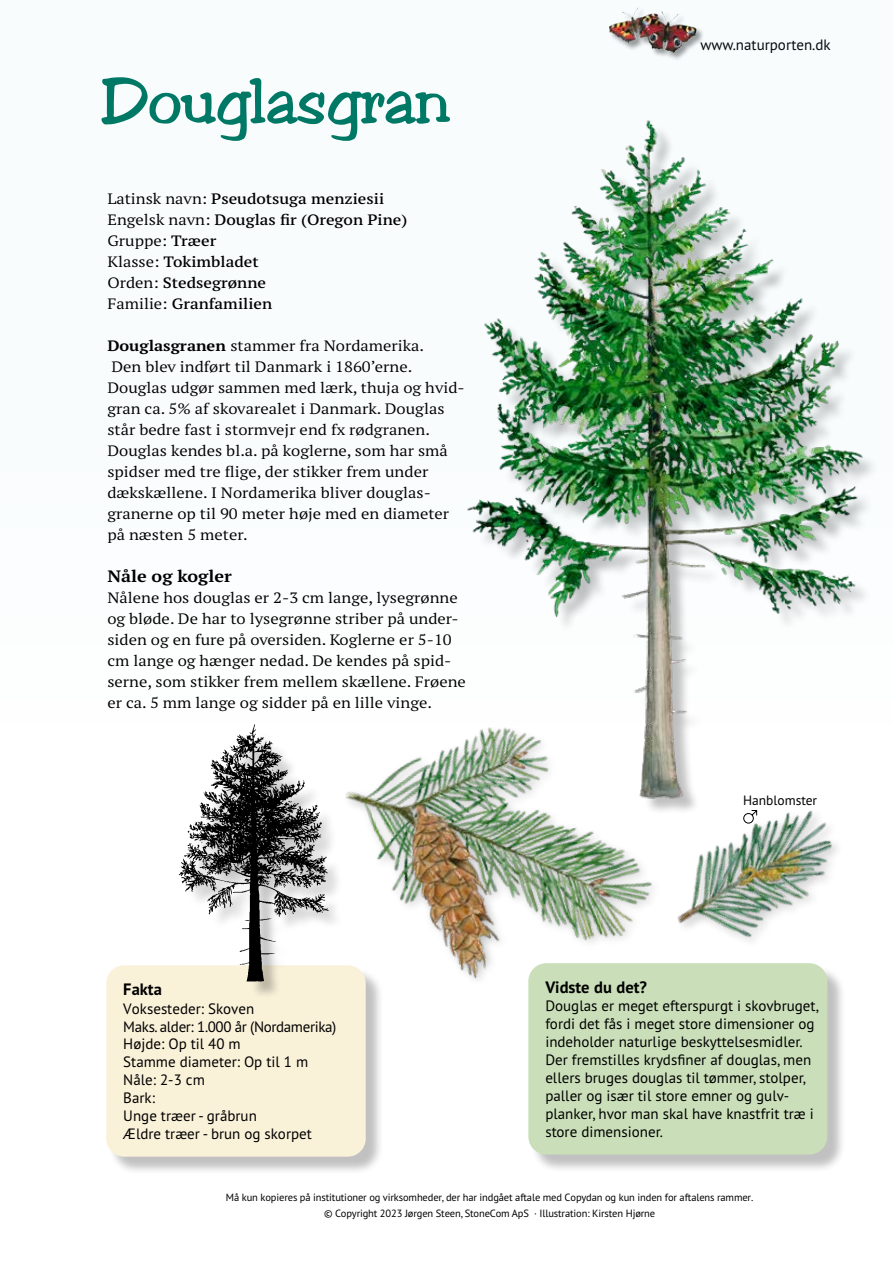
<style>
.page{position:relative;width:893px;height:1263px;background:#fafdfe}
.page>*{position:absolute;margin:0;border:0;box-sizing:border-box;transform-origin:0 0}
.t1{font:60px "Toledo";color:#007866}
.t2{font:700 16.5px "PT Sans Pro";color:#000}
.t3{font:700 expanded 16.5px "PT Serif Pro";color:#000}
.t4{font:expanded 15px/21px "PT Serif Pro";color:#000}
.t5{font:15px/17.9px "PT Sans Pro";color:#000}
.t6{font:600 expanded 15px/21px "PT Serif Pro";color:#000}
.t7{font:13.5px "PT Sans Pro";color:#000}
.t8{font:10.5px/15.5px "PT Sans Pro";letter-spacing:-.015em;color:#000;text-align:center}
.s1{font-weight:400}
.s2{font-weight:700}
</style>
<div class="page">
<div style="left:109px;top:967px;width:275px;height:208px;background:#000;opacity:.25"></div>
<div style="left:106px;top:965px;width:260px;height:192px;background:#faf1d9;border-radius:18px"></div>
<div style="left:531px;top:965px;width:315px;height:208px;background:#000;opacity:.25"></div>
<div style="left:528px;top:963px;width:299px;height:191px;background:#cadfb9;border-radius:18px"></div>
<img style="left:467px;top:120px;width:399px;height:652px">
<div style="left:183px;top:728px;width:163px;height:271px;background:#000;opacity:.25"></div>
<img style="left:177px;top:724px;width:154px;height:259px">
<img style="left:337px;top:691px;width:331px;height:312px">
<img style="left:649px;top:772px;width:197px;height:204px">
<svg style="left:743px;top:810px;width:14px;height:13px"></svg>
<h1 class="t1" style="left:102px;top:64px;width:351px">Douglasgran</h1>
<p class="t6" style="left:107px;top:187px;width:301px"><span class="s1">Latinsk navn:</span> Pseudotsuga menziesii<br><span class="s1">Engelsk navn:</span> Douglas fir (Oregon Pine)<br><span class="s1">Gruppe:</span> Træer<br><span class="s1">Klasse:</span> Tokimbladet<br><span class="s1">Orden:</span> Stedsegrønne<br><span class="s1">Familie:</span> Granfamilien</p>
<p class="t4" style="left:107px;top:334px;width:359px"><span class="s2">Douglasgranen</span> stammer fra Nordamerika.<br>Den blev indført til Danmark i 1860’erne.<br>Douglas udgør sammen med lærk, thuja og hvid&shy;gran ca. 5% af skovarealet i Danmark. Douglas står bedre fast i stormvejr end fx rødgranen.<br>Douglas kendes bl.a. på koglerne, som har små spidser med tre flige, der stikker frem under dækskællene. I Nordamerika bliver douglas&shy;granerne op til 90 meter høje med en diameter på næsten 5 meter.</p>
<p class="t3" style="left:107px;top:565px;width:126px">Nåle og kogler</p>
<p class="t4" style="left:107px;top:586px;width:360px">Nålene hos douglas er 2-3 cm lange, lysegrønne og bløde. De har to lysegrønne striber på under&shy;siden og en fure på oversiden. Koglerne er 5-10 cm lange og hænger nedad. De kendes på spid&shy;serne, som stikker frem mellem skællene. Frøene er ca. 5 mm lange og sidder på en lille vinge.</p>
<p class="t2" style="left:123px;top:978px;width:40px">Fakta</p>
<p class="t5" style="left:123px;top:999px;width:215px">Voksesteder: Skoven<br>Maks. alder: 1.000 år (Nordamerika)<br>Højde: Op til 40 m<br>Stamme diameter: Op til 1 m<br>Nåle: 2-3 cm<br>Bark:<br>Unge træer - gråbrun<br>Ældre træer - brun og skorpet</p>
<p class="t5" style="left:701px;top:36px;width:132px">www.naturporten.dk</p>
<p class="t7" style="left:743px;top:791px;width:76px">Hanblomster</p>
<p class="t2" style="left:545px;top:976px;width:103px">Vidste du det?</p>
<p class="t5" style="left:545px;top:996px;width:275px">Douglas er meget efterspurgt i skovbruget, fordi det fås i meget store dimensioner og indeholder naturlige beskyttelsesmidler.<br>Der fremstilles krydsfiner af douglas, men ellers bruges douglas til tømmer, stolper, paller og især til store emner og gulv&shy;planker, hvor man skal have knastfrit træ i store dimensioner.</p>
<p class="t8" style="left:226px;top:1190px;width:529px">Må kun kopieres på institutioner og virksomheder, der har indgået aftale med Copydan og kun inden for aftalens rammer. © Copyright 2023 Jørgen Steen, StoneCom ApS · Illustration: Kirsten Hjørne</p>
</div>
